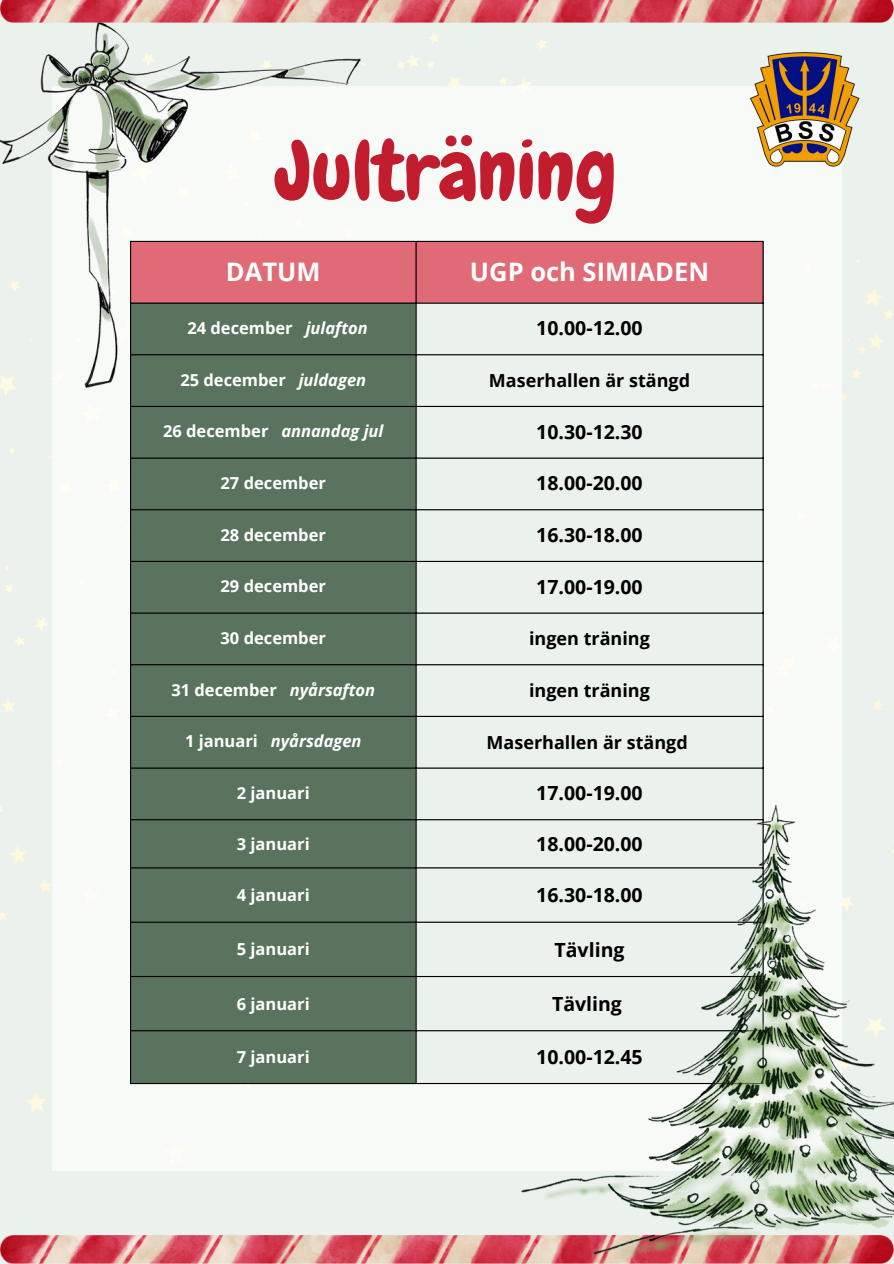
<style>
.page{position:relative;width:894px;height:1264px;background:#fff}
.page>*{position:absolute;margin:0;border:0;box-sizing:border-box;transform-origin:0 0}
.t1{font:82.5px "Chewy";color:#c21d2f}
.t2{font:700 25.5px "Open Sans";color:#fff}
.t3{font:700 19.5px "Open Sans";color:#000}
.t4{font:700 18px "Open Sans";color:#000}
.t5{font:700 16.5px "Open Sans";color:#fff}
.t6{font:italic 700 16.5px "Open Sans";color:#fff}
.s1{font-style:italic}
.s2{font-style:normal}
</style>
<div class="page">
<div style="left:52px;top:87px;width:789px;height:1084px;background:#f8faf8"></div>
<img style="left:0;top:23px;width:360px;height:364px">
<img style="left:0;top:0;width:893px;height:23px">
<img style="left:0;top:1235px;width:521px;height:28px">
<div style="left:131px;top:242px;width:631px;height:60px;background:#e06a76"></div>
<div style="left:131px;top:304px;width:284px;height:778px;background:#5a735f"></div>
<div style="left:416px;top:304px;width:346px;height:778px;background:#ebf1ec"></div>
<hr style="left:130px;top:242px;width:1px;height:840px;background:#000">
<hr style="left:415px;top:242px;width:1px;height:840px;background:#000">
<hr style="left:762px;top:242px;width:1px;height:840px;background:#000">
<hr style="left:130px;top:241px;width:633px;height:1px;background:#000">
<hr style="left:130px;top:302px;width:633px;height:2px;background:#000">
<hr style="left:130px;top:354px;width:633px;height:1px;background:#000">
<hr style="left:130px;top:406px;width:633px;height:1px;background:#000">
<hr style="left:130px;top:457px;width:633px;height:1px;background:#000">
<hr style="left:130px;top:509px;width:633px;height:1px;background:#000">
<hr style="left:130px;top:561px;width:633px;height:1px;background:#000">
<hr style="left:130px;top:612px;width:633px;height:1px;background:#000">
<hr style="left:130px;top:664px;width:633px;height:1px;background:#000">
<hr style="left:130px;top:716px;width:633px;height:1px;background:#000">
<hr style="left:130px;top:767px;width:633px;height:1px;background:#000">
<hr style="left:130px;top:819px;width:633px;height:1px;background:#000">
<hr style="left:130px;top:867px;width:633px;height:1px;background:#000">
<hr style="left:130px;top:921px;width:633px;height:1px;background:#000">
<hr style="left:130px;top:975px;width:633px;height:2px;background:#000">
<hr style="left:130px;top:1030px;width:633px;height:1px;background:#000">
<hr style="left:130px;top:1082px;width:633px;height:2px;background:#000">
<img style="left:521px;top:805px;width:372px;height:458px">
<img style="left:749px;top:52px;width:110px;height:115px">
<p class="t1" style="left:276px;top:118px;width:342px">Julträning</p>
<p class="t2" style="left:226px;top:254px;width:96px">DATUM</p>
<p class="t2" style="left:470px;top:254px;width:240px">UGP och SIMIADEN</p>
<p class="t5" style="left:187px;top:316px;width:182px">24 december <span class="s1">julafton</span></p>
<p class="t3" style="left:536px;top:314px;width:108px">10.00-12.00</p>
<p class="t5" style="left:180px;top:368px;width:187px">25 december <span class="s1">juldagen</span></p>
<p class="t4" style="left:489px;top:367px;width:202px">Maserhallen är stängd</p>
<p class="t6" style="left:163px;top:420px;width:222px"><span class="s2">26 december</span> annandag jul</p>
<p class="t3" style="left:536px;top:417px;width:108px">10.30-12.30</p>
<p class="t5" style="left:220px;top:471px;width:107px">27 december</p>
<p class="t3" style="left:536px;top:469px;width:108px">18.00-20.00</p>
<p class="t5" style="left:220px;top:523px;width:107px">28 december</p>
<p class="t3" style="left:536px;top:521px;width:108px">16.30-18.00</p>
<p class="t5" style="left:220px;top:574px;width:107px">29 december</p>
<p class="t3" style="left:536px;top:572px;width:108px">17.00-19.00</p>
<p class="t5" style="left:220px;top:626px;width:107px">30 december</p>
<p class="t4" style="left:529px;top:626px;width:122px">ingen träning</p>
<p class="t5" style="left:171px;top:678px;width:205px">31 december <span class="s1">nyårsafton</span></p>
<p class="t4" style="left:529px;top:677px;width:122px">ingen träning</p>
<p class="t6" style="left:185px;top:729px;width:178px"><span class="s2">1 januari</span> nyårsdagen</p>
<p class="t4" style="left:486px;top:729px;width:202px">Maserhallen är stängd</p>
<p class="t5" style="left:237px;top:781px;width:74px">2 januari</p>
<p class="t3" style="left:536px;top:779px;width:108px">17.00-19.00</p>
<p class="t5" style="left:237px;top:832px;width:74px">3 januari</p>
<p class="t3" style="left:536px;top:829px;width:108px">18.00-20.00</p>
<p class="t5" style="left:237px;top:883px;width:74px">4 januari</p>
<p class="t3" style="left:536px;top:881px;width:108px">16.30-18.00</p>
<p class="t5" style="left:237px;top:937px;width:74px">5 januari</p>
<p class="t3" style="left:554px;top:935px;width:71px">Tävling</p>
<p class="t5" style="left:237px;top:992px;width:74px">6 januari</p>
<p class="t3" style="left:552px;top:990px;width:71px">Tävling</p>
<p class="t5" style="left:237px;top:1045px;width:74px">7 januari</p>
<p class="t3" style="left:536px;top:1043px;width:108px">10.00-12.45</p>
</div>
